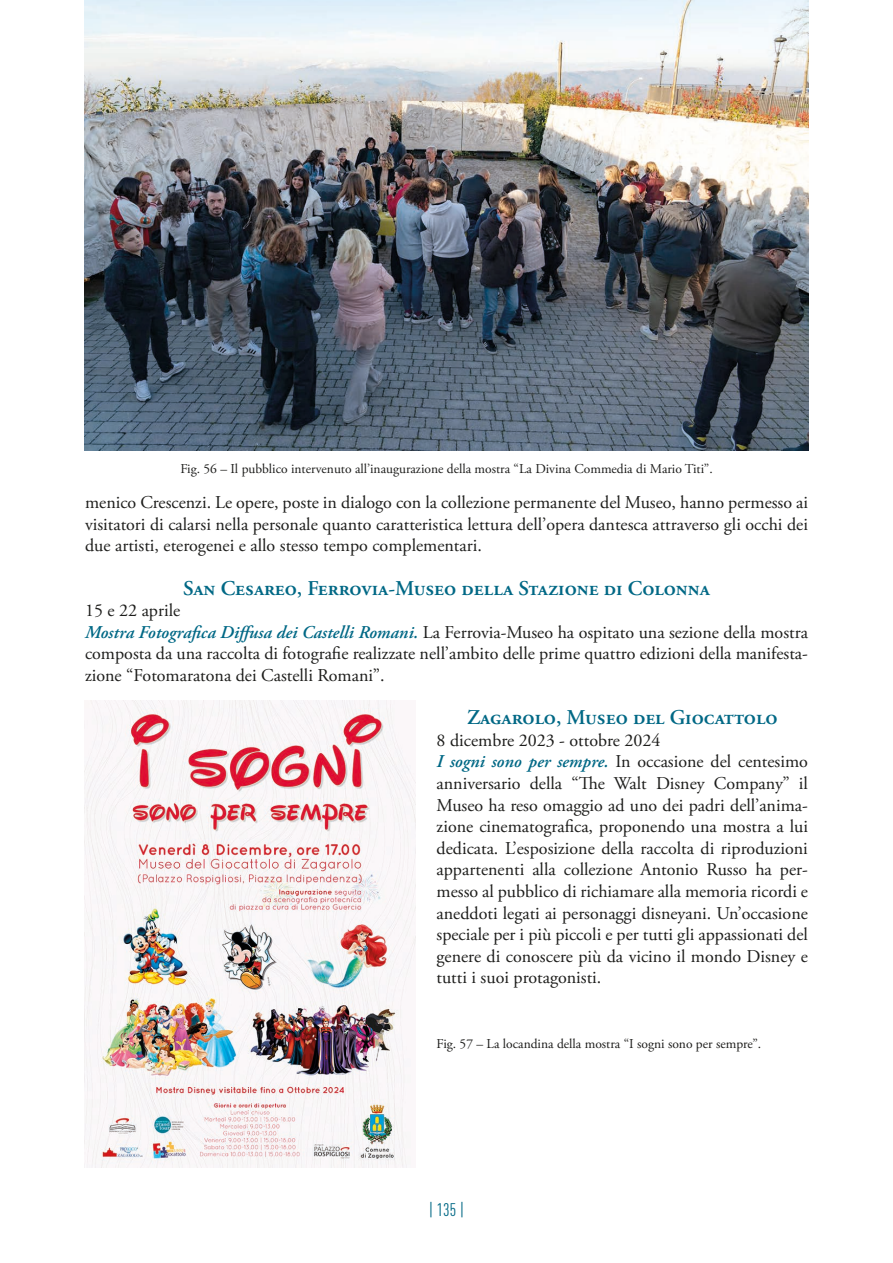
<style>
.page{position:relative;width:893px;height:1263px;background:#fff}
.page>*{position:absolute;margin:0;border:0;box-sizing:border-box;transform-origin:0 0}
.t1{font:600 21px "Adobe Garamond Pro";color:#006885}
.t2{font:18px/21.6px "Adobe Garamond Pro Regular 2";color:#1d1d1b}
.t3{font:18px "DIN Cond";color:#006885}
.t4{font:13.5px "Adobe Garamond Pro Regular 2";color:#1d1d1b}
.s1{font-family:"Adobe Garamond Pro";font-weight:600;font-style:italic;color:#006885}
</style>
<div class="page">
<img style="left:85px;top:0;width:723px;height:451px">
<img style="left:85px;top:701px;width:330px;height:467px">
<p class="t4" style="left:180px;top:461px;width:534px">Fig. 56 – Il pubblico intervenuto all’inaugurazione della mostra “La Divina Commedia di Mario Titi”.</p>
<p class="t2" style="left:85px;top:492px;width:724px;text-align:justify">menico Crescenzi. Le opere, poste in dialogo con la collezione permanente del Museo, hanno permesso ai visitatori di calarsi nella personale quanto caratteristica lettura dell’opera dantesca attraverso gli occhi dei due artisti, eterogenei e allo stesso tempo complementari.</p>
<p class="t1" style="left:183px;top:576px;width:528px">San Cesareo, Ferrovia-Museo della Stazione di Colonna</p>
<p class="t2" style="left:85px;top:600px;width:724px">15 e 22 aprile<br><span class="s1">Mostra Fotografica Diffusa dei Castelli Romani.</span> La Ferrovia-Museo ha ospitato una sezione della mostra composta da una raccolta di fotografie realizzate nell’ambito delle prime quattro edizioni della manifesta&shy;zione “Fotomaratona dei Castelli Romani”.</p>
<p class="t1" style="left:467px;top:705px;width:312px">Zagarolo, Museo del Giocattolo</p>
<p class="t2" style="left:437px;top:730px;width:373px">8 dicembre 2023 - ottobre 2024<br><span class="s1">I sogni sono per sempre.</span> In occasione del centesimo anniversario della “The Walt Disney Company” il Museo ha reso omaggio ad uno dei padri dell’anima&shy;zione cinematografica, proponendo una mostra a lui dedicata. L’esposizione della raccolta di riproduzioni appartenenti alla collezione Antonio Russo ha per&shy;messo al pubblico di richiamare alla memoria ricordi e aneddoti legati ai personaggi disneyani. Un’occasione speciale per i più piccoli e per tutti gli appassionati del genere di conoscere più da vicino il mondo Disney e tutti i suoi protagonisti.</p>
<p class="t4" style="left:437px;top:1036px;width:326px">Fig. 57 – La locandina della mostra “I sogni sono per sempre”.</p>
<p class="t3" style="left:429px;top:1199px;width:37px">| 135 |</p>
</div>
